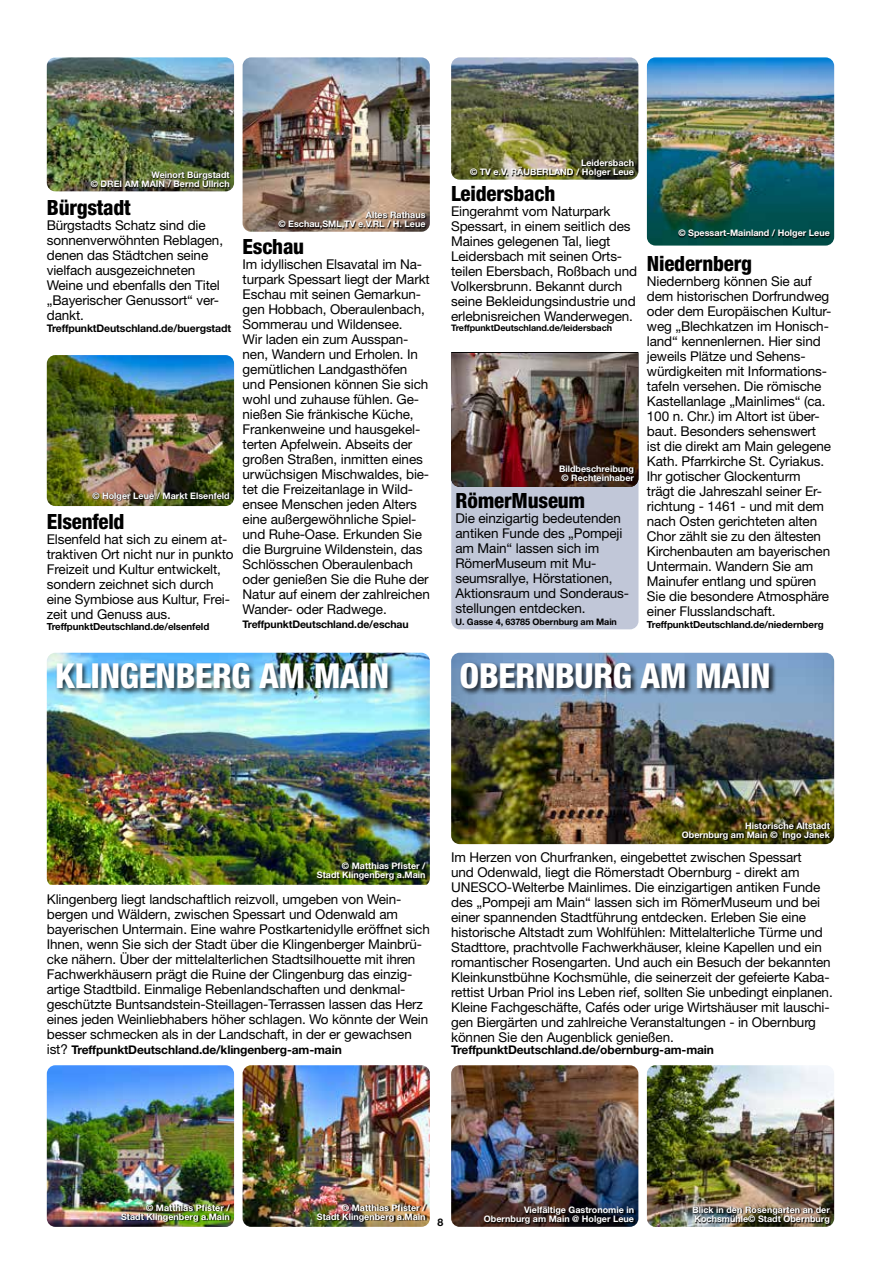
<style>
.page{position:relative;width:881px;height:1263px;background:#fff}
.page>*{position:absolute;margin:0;border:0;box-sizing:border-box;transform-origin:0 0}
.t1{font:800 condensed 34.5px "Helvetica Neue LT";letter-spacing:-.01em;color:#fff}
.t2{font:800 condensed 21px "Helvetica Neue LT";letter-spacing:-.01em;color:#000}
.t3{font:13.5px/15px "Helvetica Neue LT";letter-spacing:-.01em;color:#000}
.t4{font:700 12px "Helvetica Neue LT";letter-spacing:-.01em;color:#000}
.t5{font:700 10.5px "Helvetica Neue LT";letter-spacing:-.01em;color:#000}
.t6{font:700 9.75px "Helvetica Neue LT";letter-spacing:-.01em;color:#000}
.t7{font:700 9px/9px "Helvetica Neue LT";color:#fff;text-align:right}
.t8{font:700 9px "Helvetica Neue LT";letter-spacing:-.01em;color:#000}
.s1{font-weight:400;font-size:13.5px}
</style>
<div class="page">
<img style="left:47px;top:355px;width:187px;height:151px">
<svg style="left:92px;top:492px;width:139px;height:10px"></svg>
<div style="left:451px;top:353px;width:187px;height:276px;background:#c1c7d8;border-radius:9px"></div>
<img style="left:451px;top:353px;width:187px;height:134px">
<svg style="left:559px;top:465px;width:75px;height:16px"></svg>
<img style="left:242px;top:57px;width:187px;height:175px">
<svg style="left:278px;top:212px;width:148px;height:18px"></svg>
<img style="left:451px;top:57px;width:187px;height:123px">
<img style="left:470px;top:159px;width:164px;height:19px">
<img style="left:646px;top:57px;width:187px;height:189px">
<svg style="left:678px;top:230px;width:152px;height:9px"></svg>
<img style="left:47px;top:57px;width:187px;height:134px">
<svg style="left:91px;top:172px;width:140px;height:17px"></svg>
<img style="left:47px;top:653px;width:382px;height:232px">
<svg style="left:317px;top:863px;width:110px;height:18px"></svg>
<img style="left:47px;top:1065px;width:187px;height:162px">
<img style="left:242px;top:1065px;width:187px;height:162px">
<img style="left:121px;top:1204px;width:110px;height:19px">
<img style="left:317px;top:1204px;width:110px;height:19px">
<div style="left:55px;top:661px;width:340px;height:35px;background:#000;opacity:.75"></div>
<img style="left:451px;top:653px;width:382px;height:191px">
<svg style="left:682px;top:823px;width:149px;height:18px"></svg>
<img style="left:451px;top:1065px;width:187px;height:162px">
<img style="left:646px;top:1065px;width:187px;height:162px">
<svg style="left:484px;top:1207px;width:151px;height:18px"></svg>
<img style="left:693px;top:1206px;width:138px;height:19px">
<div style="left:459px;top:661px;width:317px;height:35px;background:#000;opacity:.75"></div>
<p class="t7" style="left:91px;top:170px;width:140px">Weinort Bürgstadt<br>© DREI AM MAIN / Bernd Ullrich</p>
<h2 class="t2" style="left:47px;top:194px;width:86px">Bürgstadt</h2>
<p class="t3" style="left:47px;top:217px;width:178px">Bürgstadts Schatz sind die sonnenverwöhnten Reblagen, denen das Städtchen seine vielfach ausgezeichneten<br>Weine und ebenfalls den Titel „Bayerischer Genussort“ ver&shy;dankt.</p>
<p class="t5" style="left:47px;top:322px;width:186px">TreffpunktDeutschland.de/buergstadt</p>
<p class="t7" style="left:92px;top:491px;width:139px">© Holger Leue / Markt Elsenfeld</p>
<h2 class="t2" style="left:47px;top:509px;width:79px">Elsenfeld</h2>
<p class="t3" style="left:47px;top:532px;width:188px">Elsenfeld hat sich zu einem at&shy;traktiven Ort nicht nur in punkto<br>Freizeit und Kultur entwickelt, sondern zeichnet sich durch eine Symbiose aus Kultur, Frei&shy;zeit und Genuss aus.</p>
<p class="t6" style="left:47px;top:620px;width:164px">TreffpunktDeutschland.de/elsenfeld</p>
<p class="t7" style="left:278px;top:210px;width:148px">Altes Rathaus<br>© Eschau,SML,TV e.V.RL / H. Leue</p>
<h2 class="t2" style="left:242px;top:234px;width:63px">Eschau</h2>
<p class="t3" style="left:242px;top:257px;width:189px">Im idyllischen Elsavatal im Na&shy;turpark Spessart liegt der Markt<br>Eschau mit seinen Gemarkun&shy;gen Hobbach, Oberaulenbach,<br>Sommerau und Wildensee.<br>Wir laden ein zum Ausspan&shy;nen, Wandern und Erholen. In gemütlichen Landgasthöfen und Pensionen können Sie sich wohl und zuhause fühlen. Ge&shy;nießen Sie fränkische Küche,<br>Frankenweine und hausgekel&shy;terten Apfelwein. Abseits der großen Straßen, inmitten eines urwüchsigen Mischwaldes, bie&shy;tet die Freizeitanlage in Wild&shy;ensee Menschen jeden Alters eine außergewöhnliche Spiel&shy;und Ruhe-Oase. Erkunden Sie die Burgruine Wildenstein, das<br>Schlösschen Oberaulenbach oder genießen Sie die Ruhe der<br>Natur auf einem der zahlreichen<br>Wander- oder Radwege.</p>
<p class="t5" style="left:242px;top:617px;width:168px">TreffpunktDeutschland.de/eschau</p>
<h1 class="t1" style="left:55px;top:654px;width:335px">KLINGENBERG AM MAIN</h1>
<p class="t7" style="left:470px;top:158px;width:165px">Leidersbach<br>© TV e.V. RÄUBERLAND / Holger Leue</p>
<h2 class="t2" style="left:451px;top:180px;width:106px">Leidersbach</h2>
<p class="t3" style="left:451px;top:203px;width:187px">Eingerahmt vom Naturpark<br>Spessart, in einem seitlich des<br>Maines gelegenen Tal, liegt<br>Leidersbach mit seinen Orts&shy;teilen Ebersbach, Roßbach und<br>Volkersbrunn. Bekannt durch seine Bekleidungsindustrie und erlebnisreichen Wanderwegen.</p>
<p class="t8" style="left:451px;top:322px;width:162px">TreffpunktDeutschland.de/leidersbach</p>
<p class="t7" style="left:559px;top:464px;width:76px;text-align:left">Bildbeschreibung © Rechteinhaber</p>
<h2 class="t2" style="left:455px;top:488px;width:131px">RömerMuseum</h2>
<p class="t3" style="left:455px;top:511px;width:175px">Die einzigartig bedeutenden antiken Funde des „Pompeji am Main“ lassen sich im<br>RömerMuseum mit Mu&shy;seumsrallye, Hörstationen,<br>Aktionsraum und Sonderaus&shy;stellungen entdecken.</p>
<p class="t8" style="left:455px;top:616px;width:163px">U. Gasse 4, 63785 Obernburg am Main</p>
<p class="t7" style="left:678px;top:228px;width:153px">© Spessart-Mainland / Holger Leue</p>
<h2 class="t2" style="left:646px;top:251px;width:106px">Niedernberg</h2>
<p class="t3" style="left:646px;top:274px;width:186px">Niedernberg können Sie auf dem historischen Dorfrundweg oder dem Europäischen Kultur&shy;weg „Blechkatzen im Honisch&shy;land“ kennenlernen. Hier sind jeweils Plätze und Sehens&shy;würdigkeiten mit Informations&shy;tafeln versehen. Die römische<br>Kastellanlage „Mainlimes“ (ca.<br>100 n. Chr.) im Altort ist über&shy;baut. Besonders sehenswert ist die direkt am Main gelegene<br>Kath. Pfarrkirche St. Cyriakus.<br>Ihr gotischer Glockenturm trägt die Jahreszahl seiner Er&shy;richtung - 1461 - und mit dem nach Osten gerichteten alten<br>Chor zählt sie zu den ältesten<br>Kirchenbauten am bayerischen<br>Untermain. Wandern Sie am<br>Mainufer entlang und spüren<br>Sie die besondere Atmosphäre einer Flusslandschaft.</p>
<p class="t6" style="left:646px;top:619px;width:178px">TreffpunktDeutschland.de/niedernberg</p>
<h1 class="t1" style="left:459px;top:654px;width:312px">OBERNBURG AM MAIN</h1>
<p class="t7" style="left:317px;top:861px;width:110px">© Matthias Pfister /<br>Stadt Klingenberg a.Main</p>
<p class="t3" style="left:47px;top:891px;width:384px">Klingenberg liegt landschaftlich reizvoll, umgeben von Wein&shy;bergen und Wäldern, zwischen Spessart und Odenwald am bayerischen Untermain. Eine wahre Postkartenidylle eröffnet sich Ihnen, wenn Sie sich der Stadt über die Klingenberger Mainbrü&shy;cke nähern. Über der mittelalterlichen Stadtsilhouette mit ihren Fachwerkhäusern prägt die Ruine der Clingenburg das einzig&shy;artige Stadtbild. Einmalige Rebenlandschaften und denkmal&shy;geschützte Buntsandstein-Steillagen-Terrassen lassen das Herz eines jeden Weinliebhabers höher schlagen. Wo könnte der Wein besser schmecken als in der Landschaft, in der er gewachsen</p>
<p class="t4" style="left:47px;top:1042px;width:296px"><span class="s1">ist?</span> TreffpunktDeutschland.de/klingenberg-am-main</p>
<p class="t7" style="left:681px;top:821px;width:149px">Historische Altstadt<br>Obernburg am Main © Ingo Janek</p>
<p class="t3" style="left:451px;top:850px;width:383px">Im Herzen von Churfranken, eingebettet zwischen Spessart<br>und Odenwald, liegt die Römerstadt Obernburg - direkt am UNESCO-Welterbe Mainlimes. Die einzigartigen antiken Funde des „Pompeji am Main“ lassen sich im RömerMuseum und bei einer spannenden Stadtführung entdecken. Erleben Sie eine historische Altstadt zum Wohlfühlen: Mittelalterliche Türme und Stadttore, prachtvolle Fachwerkhäuser, kleine Kapellen und ein romantischer Rosengarten. Und auch ein Besuch der bekannten Kleinkunstbühne Kochsmühle, die seinerzeit der gefeierte Kaba&shy;rettist Urban Priol ins Leben rief, sollten Sie unbedingt einplanen.<br>Kleine Fachgeschäfte, Cafés oder urige Wirtshäuser mit lauschi&shy;gen Biergärten und zahlreiche Veranstaltungen - in Obernburg können Sie den Augenblick genießen.</p>
<p class="t4" style="left:451px;top:1042px;width:264px">TreffpunktDeutschland.de/obernburg-am-main</p>
<p class="t7" style="left:121px;top:1202px;width:110px">© Matthias Pfister /<br>Stadt Klingenberg a.Main</p>
<p class="t7" style="left:317px;top:1202px;width:110px">© Matthias Pfister /<br>Stadt Klingenberg a.Main</p>
<p class="t5" style="left:437px;top:1216px;width:7px">8</p>
<p class="t7" style="left:483px;top:1205px;width:152px">Vielfältige Gastronomie in<br>Obernburg am Main @ Holger Leue</p>
<p class="t7" style="left:692px;top:1205px;width:139px;text-align:left">Blick in den Rosengarten an der<br>Kochsmühle© Stadt Obernburg</p>
</div>
